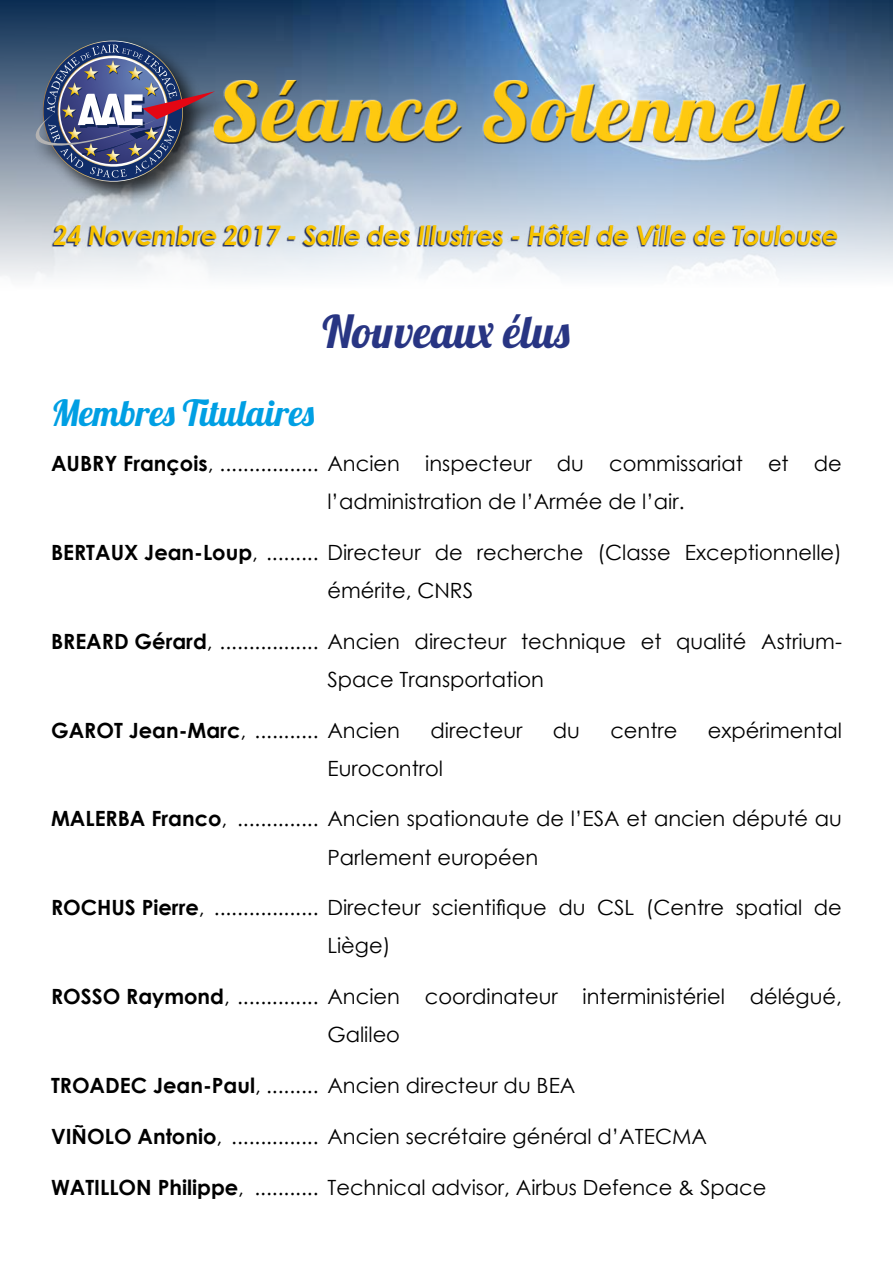
<style>
.page{position:relative;width:893px;height:1263px;background:#fff}
.page>*{position:absolute;margin:0;border:0;box-sizing:border-box;transform-origin:0 0}
.t1{font:81.6px "Lobster 1.4";letter-spacing:.02em;color:#fec910;scale:1.06 1}
.t2{font:45px "Lobster 1.4";letter-spacing:.02em;color:#283583}
.t3{font:36px "Lobster 1.4";letter-spacing:.02em;color:#009fe3}
.t4{font:italic 700 27px "Century Gothic";letter-spacing:-.02em;color:#f7c300;scale:.96 1}
.t5{font:21px/38.1px "Century Gothic";color:#000}
.t6{font:700 21px "Century Gothic";color:#000}
.s1{font-weight:400}
</style>
<div class="page">
<svg style="left:0;top:0;width:893px;height:279px"></svg>
<div style="left:32px;top:37px;width:204px;height:169px;background:#000;opacity:.75"></div>
<img style="left:33px;top:35px;width:182px;height:155px">
<svg style="left:52px;top:225px;width:785px;height:22px"></svg>
<div style="left:213px;top:80px;width:632px;height:64px;background:#000;opacity:.75"></div>
<h1 class="t1" style="left:211px;top:60px;width:595px">Séance Solennelle</h1>
<p class="t4" style="left:53px;top:214px;width:820px">24 Novembre 2017 - Salle des Illustres - Hôtel de Ville de Toulouse</p>
<h2 class="t2" style="left:323px;top:303px;width:249px">Nouveaux élus</h2>
<h3 class="t3" style="left:51px;top:390px;width:265px">Membres Titulaires</h3>
<p class="t6" style="left:51px;top:447px;width:164px">AUBRY François<span class="s1">,</span></p>
<p class="t5" style="left:327px;top:444px;width:516px">Ancien inspecteur du commissariat et de l’administration de l’Armée de l’air.</p>
<p class="t6" style="left:51px;top:536px;width:209px">BERTAUX Jean-Loup<span class="s1">,</span></p>
<p class="t5" style="left:327px;top:533px;width:516px">Directeur de recherche (Classe Exceptionnelle) émérite, CNRS</p>
<p class="t6" style="left:51px;top:625px;width:163px">BREARD Gérard<span class="s1">,</span></p>
<p class="t5" style="left:327px;top:622px;width:516px">Ancien directeur technique et qualité Astrium-<br>Space Transportation</p>
<p class="t6" style="left:51px;top:714px;width:197px">GAROT Jean-Marc<span class="s1">,</span></p>
<p class="t5" style="left:327px;top:711px;width:74px">Ancien</p>
<p class="t5" style="left:430px;top:711px;width:94px">directeur</p>
<p class="t5" style="left:553px;top:711px;width:29px">du</p>
<p class="t5" style="left:610px;top:711px;width:69px">centre</p>
<p class="t5" style="left:708px;top:711px;width:136px">expérimental</p>
<p class="t5" style="left:327px;top:749px;width:117px">Eurocontrol</p>
<p class="t6" style="left:51px;top:803px;width:178px">MALERBA Franco<span class="s1">,</span></p>
<p class="t5" style="left:327px;top:799px;width:516px">Ancien spationaute de l’ESA et ancien député au<br>Parlement européen</p>
<p class="t6" style="left:51px;top:892px;width:155px">ROCHUS Pierre<span class="s1">,</span></p>
<p class="t5" style="left:327px;top:888px;width:516px">Directeur scientifique du CSL (Centre spatial de<br>Liège)</p>
<p class="t6" style="left:51px;top:981px;width:180px">ROSSO Raymond<span class="s1">,</span></p>
<p class="t5" style="left:327px;top:977px;width:516px">Ancien coordinateur interministériel délégué,<br>Galileo</p>
<p class="t6" style="left:51px;top:1070px;width:211px">TROADEC Jean-Paul<span class="s1">,</span></p>
<p class="t5" style="left:327px;top:1066px;width:250px">Ancien directeur du BEA</p>
<p class="t6" style="left:51px;top:1120px;width:173px">VIÑOLO Antonio<span class="s1">,</span></p>
<p class="t5" style="left:327px;top:1117px;width:381px">Ancien secrétaire général d’ATECMA</p>
<p class="t6" style="left:51px;top:1171px;width:195px">WATILLON Philippe<span class="s1">,</span></p>
<p class="t5" style="left:327px;top:1168px;width:440px">Technical advisor, Airbus Defence &amp; Space</p>
</div>
